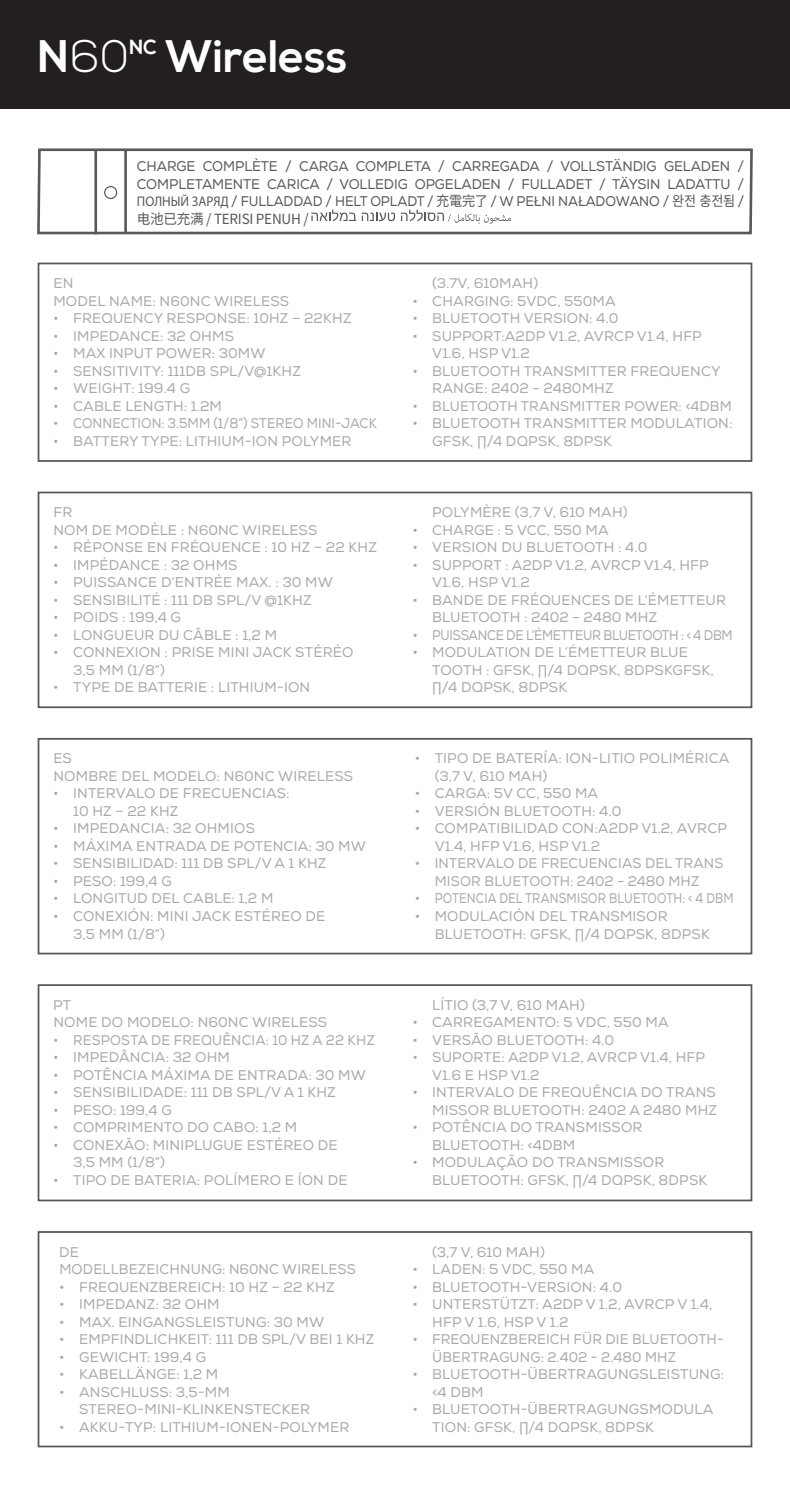
<style>
.page{position:relative;width:790px;height:1485px;background:#fff}
.page>*{position:absolute;margin:0;border:0;box-sizing:border-box;transform-origin:0 0}
.t1{font:700 45.5px "Nexa";color:#fff}
.t2{font:300 45.5px "Nexa";color:#fff}
.t3{font:700 20.3px "Nexa";color:#fff}
.t4{font:14px/17.5px "Nexa";letter-spacing:.015em;color:#a8a9ad}
.t5{font:14px/17.5px "Nexa";letter-spacing:-.005em;color:#57585a;text-align:justify}
.t6{font:14px "Nexa";letter-spacing:-.025em;color:#a8a9ad}
.s1{font-weight:700}
.s2{font-family:"Myriad Pro"}
.s3{font-family:"Noto Sans CJ Kjp"}
</style>
<div class="page">
<div style="left:0;top:0;width:790px;height:109px;background:#231f20"></div>
<div style="left:37px;top:148px;width:715px;height:86px;border:3px solid #57585a"></div>
<hr style="left:94px;top:149px;width:3px;height:85px;background:#57585a">
<hr style="left:124px;top:149px;width:3px;height:85px;background:#57585a">
<svg style="left:311px;top:210px;width:84px;height:11px"></svg>
<svg style="left:401px;top:210px;width:110px;height:14px"></svg>
<div style="left:104px;top:186px;width:13px;height:13px;border:1px solid #57585a;border-radius:50%"></div>
<div style="left:38px;top:262px;width:714px;height:200px;border:2px solid #57585a"></div>
<div style="left:38px;top:491px;width:714px;height:217px;border:2px solid #57585a"></div>
<div style="left:38px;top:737px;width:714px;height:217px;border:2px solid #57585a"></div>
<div style="left:38px;top:984px;width:714px;height:217px;border:2px solid #57585a"></div>
<div style="left:38px;top:1230px;width:714px;height:216px;border:2px solid #57585a"></div>
<p class="t2" style="left:38px;top:29px;width:93px"><span class="s1">N</span>60</p>
<p class="t3" style="left:129px;top:35px;width:29px">NC</p>
<p class="t1" style="left:165px;top:30px;width:184px">Wireless</p>
<p class="t5" style="left:137px;top:158px;width:609px">CHARGE COMPLÈTE / CARGA COMPLETA / CARREGADA / VOLLSTÄNDIG GELADEN / COMPLETAMENTE CARICA / VOLLEDIG OPGELADEN / FULLADET / TÄYSIN LADATTU / <span class="s2">ПОЛНЫЙ ЗАРЯД</span> / FULLADDAD / HELT OPLADT / <span class="s3">充電完了</span> / W PEŁNI NAŁADOWANO / <span class="s3">완전 충전됨</span> /<span class="s3">电池已充满 / TERISI PENUH /</span></p>
<p class="t4" style="left:53px;top:275px;width:21px">EN</p>
<p class="t4" style="left:53px;top:292px;width:237px">MODEL NAME: N60NC WIRELESS</p>
<p class="t4" style="left:53px;top:310px;width:300px">• FREQUENCY RESPONSE: 10HZ – 22KHZ</p>
<p class="t4" style="left:53px;top:327px;width:182px">• IMPEDANCE: 32 OHMS</p>
<p class="t4" style="left:53px;top:345px;width:214px">• MAX INPUT POWER: 30MW</p>
<p class="t4" style="left:53px;top:362px;width:249px">• SENSITIVITY: 111DB SPL/V@1KHZ</p>
<p class="t4" style="left:53px;top:380px;width:138px">• WEIGHT: 199.4 G</p>
<p class="t4" style="left:53px;top:397px;width:170px">• CABLE LENGTH: 1.2M</p>
<p class="t4" style="left:53px;top:415px;width:325px">• CONNECTION: 3.5MM (1/8”) STEREO MINI-JACK</p>
<p class="t4" style="left:53px;top:432px;width:300px">• BATTERY TYPE: LITHIUM-ION POLYMER</p>
<p class="t4" style="left:53px;top:503px;width:20px">FR</p>
<p class="t4" style="left:53px;top:521px;width:265px">NOM DE MODÈLE : N60NC WIRELESS</p>
<p class="t4" style="left:53px;top:538px;width:325px">• RÉPONSE EN FRÉQUENCE : 10 HZ – 22 KHZ</p>
<p class="t4" style="left:53px;top:556px;width:186px">• IMPÉDANCE : 32 OHMS</p>
<p class="t4" style="left:53px;top:573px;width:281px">• PUISSANCE D’ENTRÉE MAX. : 30 MW</p>
<p class="t4" style="left:53px;top:591px;width:260px">• SENSIBILITÉ : 111 DB SPL/V @1KHZ</p>
<p class="t4" style="left:53px;top:608px;width:129px">• POIDS : 199,4 G</p>
<p class="t4" style="left:53px;top:626px;width:225px">• LONGUEUR DU CÂBLE : 1,2 M</p>
<p class="t4" style="left:73px;top:643px;width:282px;text-indent:-20px">• CONNEXION : PRISE MINI JACK STÉRÉO<br>3,5 MM (1/8”)</p>
<p class="t4" style="left:53px;top:678px;width:258px">• TYPE DE BATTERIE : LITHIUM-ION</p>
<p class="t4" style="left:53px;top:750px;width:20px">ES</p>
<p class="t4" style="left:53px;top:767px;width:301px">NOMBRE DEL MODELO: N60NC WIRELESS</p>
<p class="t4" style="left:73px;top:785px;width:218px;text-indent:-20px">• INTERVALO DE FRECUENCIAS:<br>10 HZ – 22 KHZ</p>
<p class="t4" style="left:53px;top:820px;width:203px">• IMPEDANCIA: 32 OHMIOS</p>
<p class="t4" style="left:53px;top:837px;width:314px">• MÁXIMA ENTRADA DE POTENCIA: 30 MW</p>
<p class="t4" style="left:53px;top:855px;width:275px">• SENSIBILIDAD: 111 DB SPL/V A 1 KHZ</p>
<p class="t4" style="left:53px;top:872px;width:120px">• PESO: 199,4 G</p>
<p class="t4" style="left:53px;top:890px;width:221px">• LONGITUD DEL CABLE: 1,2 M</p>
<p class="t4" style="left:73px;top:907px;width:254px;text-indent:-20px">• CONEXIÓN: MINI JACK ESTÉREO DE<br>3,5 MM (1/8”)</p>
<p class="t4" style="left:53px;top:996px;width:19px">PT</p>
<p class="t4" style="left:53px;top:1013px;width:275px">NOME DO MODELO: N60NC WIRELESS</p>
<p class="t4" style="left:53px;top:1031px;width:323px">• RESPOSTA DE FREQUÊNCIA: 10 HZ A 22 KHZ</p>
<p class="t4" style="left:53px;top:1048px;width:178px">• IMPEDÂNCIA: 32 OHM</p>
<p class="t4" style="left:53px;top:1066px;width:314px">• POTÊNCIA MÁXIMA DE ENTRADA: 30 MW</p>
<p class="t4" style="left:53px;top:1083px;width:284px">• SENSIBILIDADE: 111 DB SPL/V A 1 KHZ</p>
<p class="t4" style="left:53px;top:1101px;width:120px">• PESO: 199,4 G</p>
<p class="t4" style="left:53px;top:1118px;width:245px">• COMPRIMENTO DO CABO: 1,2 M</p>
<p class="t4" style="left:73px;top:1136px;width:266px;text-indent:-20px">• CONEXÃO: MINIPLUGUE ESTÉREO DE<br>3,5 MM (1/8”)</p>
<p class="t4" style="left:53px;top:1171px;width:296px">• TIPO DE BATERIA: POLÍMERO E ÍON DE</p>
<p class="t4" style="left:59px;top:1243px;width:21px">DE</p>
<p class="t4" style="left:59px;top:1260px;width:298px">MODELLBEZEICHNUNG: N60NC WIRELESS</p>
<p class="t4" style="left:59px;top:1278px;width:277px">• FREQUENZBEREICH: 10 HZ – 22 KHZ</p>
<p class="t4" style="left:59px;top:1295px;width:162px">• IMPEDANZ: 32 OHM</p>
<p class="t4" style="left:59px;top:1313px;width:266px">• MAX. EINGANGSLEISTUNG: 30 MW</p>
<p class="t4" style="left:59px;top:1330px;width:316px">• EMPFINDLICHKEIT: 111 DB SPL/V BEI 1 KHZ</p>
<p class="t4" style="left:59px;top:1348px;width:148px">• GEWICHT: 199,4 G</p>
<p class="t4" style="left:59px;top:1365px;width:160px">• KABELLÄNGE: 1,2 M</p>
<p class="t4" style="left:79px;top:1383px;width:232px;text-indent:-20px">• ANSCHLUSS: 3,5-MM<br>STEREO-MINI-KLINKENSTECKER</p>
<p class="t4" style="left:59px;top:1418px;width:292px">• AKKU-TYP: LITHIUM-IONEN-POLYMER</p>
<p class="t4" style="left:432px;top:275px;width:107px">(3.7V, 610MAH)</p>
<p class="t4" style="left:412px;top:292px;width:205px">• CHARGING: 5VDC, 550MA</p>
<p class="t4" style="left:412px;top:310px;width:207px">• BLUETOOTH VERSION: 4.0</p>
<p class="t4" style="left:432px;top:327px;width:271px;text-indent:-20px">• SUPPORT:A2DP V1.2, AVRCP V1.4, HFP<br>V1.6, HSP V1.2</p>
<p class="t4" style="left:432px;top:362px;width:290px;text-indent:-20px">• BLUETOOTH TRANSMITTER FREQUENCY<br>RANGE: 2402 − 2480MHZ</p>
<p class="t4" style="left:412px;top:397px;width:321px">• BLUETOOTH TRANSMITTER POWER: &lt;4DBM</p>
<p class="t4" style="left:432px;top:415px;width:301px;text-indent:-20px">• BLUETOOTH TRANSMITTER MODULATION:<br>GFSK, Π/4 DQPSK, 8DPSK</p>
<p class="t4" style="left:432px;top:503px;width:197px">POLYMÈRE (3,7 V, 610 MAH)</p>
<p class="t4" style="left:412px;top:521px;width:198px">• CHARGE : 5 VCC, 550 MA</p>
<p class="t4" style="left:412px;top:538px;width:236px">• VERSION DU BLUETOOTH : 4.0</p>
<p class="t4" style="left:432px;top:556px;width:278px;text-indent:-20px">• SUPPORT : A2DP V1.2, AVRCP V1.4, HFP<br>V1.6, HSP V1.2</p>
<p class="t4" style="left:432px;top:591px;width:295px;text-indent:-20px">• BANDE DE FRÉQUENCES DE L’ÉMETTEUR<br>BLUETOOTH : 2402 − 2480 MHZ</p>
<p class="t6" style="left:412px;top:626px;width:322px">• PUISSANCE DE L’ÉMETTEUR BLUETOOTH : &lt; 4 DBM</p>
<p class="t4" style="left:432px;top:643px;width:283px;text-indent:-20px">• MODULATION DE L’ÉMETTEUR BLUE<br>TOOTH : GFSK, Π/4 DQPSK, 8DPSKGFSK,<br>Π/4 DQPSK, 8DPSK</p>
<p class="t4" style="left:434px;top:750px;width:296px;text-indent:-20px">• TIPO DE BATERÍA: ION-LITIO POLIMÉRICA (3,7 V, 610 MAH)</p>
<p class="t4" style="left:415px;top:785px;width:185px">• CARGA: 5V CC, 550 MA</p>
<p class="t4" style="left:415px;top:802px;width:208px">• VERSIÓN BLUETOOTH: 4.0</p>
<p class="t4" style="left:434px;top:820px;width:294px;text-indent:-20px">• COMPATIBILIDAD CON:A2DP V1.2, AVRCP<br>V1.4, HFP V1.6, HSP V1.2</p>
<p class="t4" style="left:415px;top:855px;width:310px;text-align:center">• INTERVALO DE FRECUENCIAS DEL TRANS<br>MISOR BLUETOOTH: 2402 − 2480 MHZ</p>
<p class="t4" style="left:415px;top:890px;width:320px">• POTENCIA DEL TRANSMISOR BLUETOOTH: &lt; 4 DBM</p>
<p class="t4" style="left:434px;top:907px;width:276px;text-indent:-20px">• MODULACIÓN DEL TRANSMISOR<br>BLUETOOTH: GFSK, Π/4 DQPSK, 8DPSK</p>
<p class="t4" style="left:432px;top:996px;width:154px">LÍTIO (3,7 V, 610 MAH)</p>
<p class="t4" style="left:412px;top:1013px;width:258px">• CARREGAMENTO: 5 VDC, 550 MA</p>
<p class="t4" style="left:412px;top:1031px;width:203px">• VERSÃO BLUETOOTH: 4.0</p>
<p class="t4" style="left:432px;top:1048px;width:274px;text-indent:-20px">• SUPORTE: A2DP V1.2, AVRCP V1.4, HFP<br>V1.6 E HSP V1.2</p>
<p class="t4" style="left:412px;top:1083px;width:306px;text-align:right">• INTERVALO DE FREQUÊNCIA DO TRANS<br>MISSOR BLUETOOTH: 2402 A 2480 MHZ</p>
<p class="t4" style="left:432px;top:1118px;width:212px;text-indent:-20px">• POTÊNCIA DO TRANSMISSOR<br>BLUETOOTH: &lt;4DBM</p>
<p class="t4" style="left:432px;top:1153px;width:276px;text-indent:-20px">• MODULAÇÃO DO TRANSMISSOR<br>BLUETOOTH: GFSK, Π/4 DQPSK, 8DPSK</p>
<p class="t4" style="left:432px;top:1243px;width:114px">(3,7 V, 610 MAH)</p>
<p class="t4" style="left:412px;top:1260px;width:183px">• LADEN: 5 VDC, 550 MA</p>
<p class="t4" style="left:412px;top:1278px;width:211px">• BLUETOOTH-VERSION: 4.0</p>
<p class="t4" style="left:432px;top:1295px;width:282px;text-indent:-20px">• UNTERSTÜTZT: A2DP V 1.2, AVRCP V 1.4,<br>HFP V 1.6, HSP V 1.2</p>
<p class="t4" style="left:432px;top:1330px;width:293px;text-indent:-20px">• FREQUENZBEREICH FÜR DIE BLUETOOTH-<br>ÜBERTRAGUNG: 2.402 - 2.480 MHZ</p>
<p class="t4" style="left:432px;top:1365px;width:293px;text-indent:-20px">• BLUETOOTH-ÜBERTRAGUNGSLEISTUNG: &lt;4 DBM</p>
<p class="t4" style="left:432px;top:1400px;width:283px;text-indent:-20px">• BLUETOOTH-ÜBERTRAGUNGSMODULA<br>TION: GFSK, Π/4 DQPSK, 8DPSK</p>
</div>
